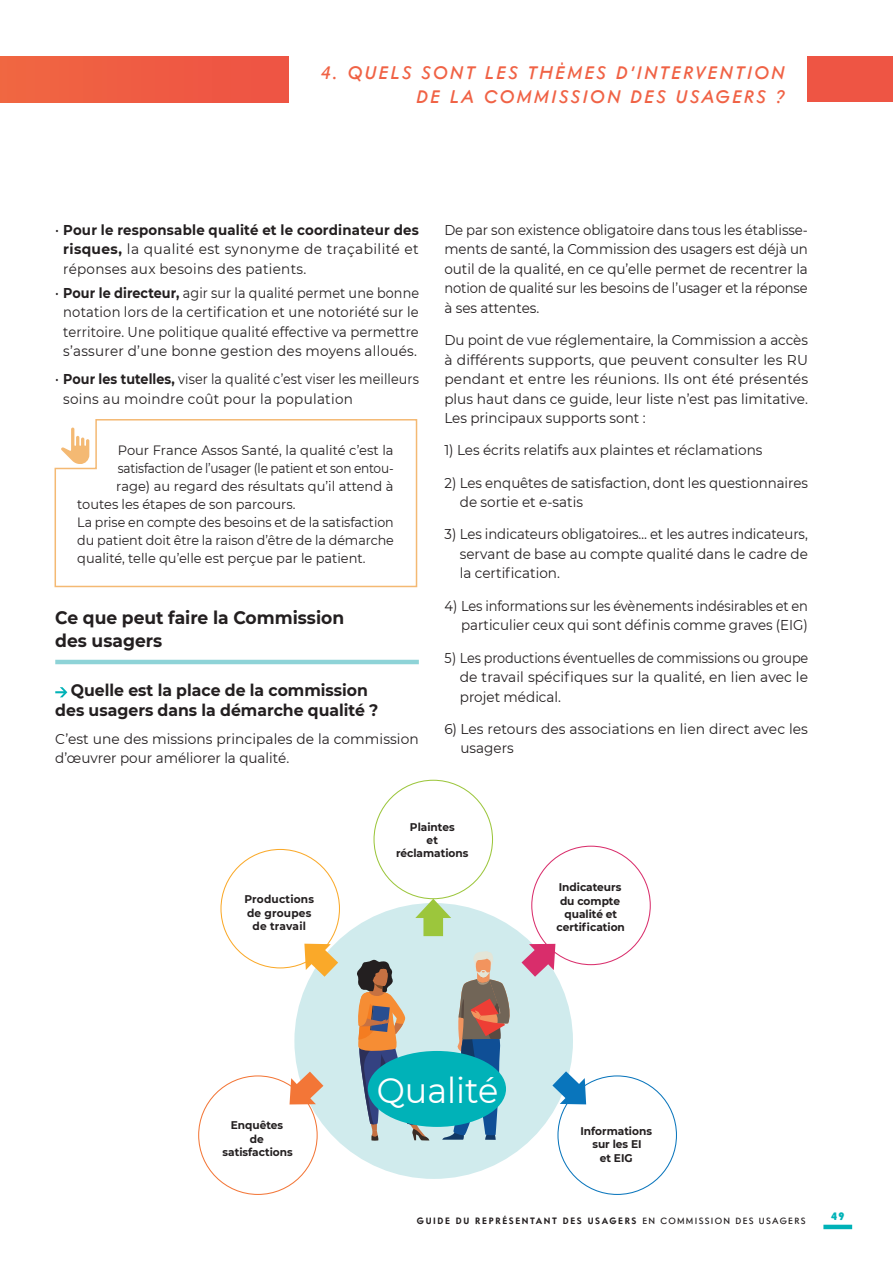
<style>
.page{position:relative;width:893px;height:1263px;background:#fff}
.page>*{position:absolute;margin:0;border:0;box-sizing:border-box;transform-origin:0 0}
.t1{font:35.25px "Montserrat";color:#fff;scale:.95 1}
.t2{font:18px/23.4px "Intervogue Soft Med Oblq";letter-spacing:.125em;color:#f06245;text-align:right}
.t3{font:700 18px/22.5px "Montserrat";color:#231f20;scale:.95 1}
.t4{font:700 16.5px/19.5px "Montserrat";color:#231f20;text-align:center;scale:.95 1}
.t5{font:14.25px/19.5px "Montserrat";color:#231f20;text-align:justify;scale:.93 1}
.t6{font:14.25px/19.5px "Montserrat";color:#231f20;text-align:center;scale:.9 1}
.t7{font:14.25px/19.5px "Montserrat";color:#231f20;text-align:justify;scale:.95 1}
.t8{font:14.25px/19.5px "Montserrat";color:#231f20;text-align:justify;scale:.94 1}
.t9{font:14.25px/19.5px "Montserrat";color:#231f20}
.t10{font:14.25px/19.5px "Montserrat";color:#231f20;text-align:right;scale:.91 1}
.t11{font:14.25px/19.5px "Montserrat";color:#231f20;scale:.89 1}
.t12{font:13.5px "Montserrat";letter-spacing:-.005em;color:#231f20}
.t13{font:13.5px "Montserrat";letter-spacing:-.005em;color:#231f20;scale:.96 1}
.t14{font:13.5px "Montserrat";letter-spacing:-.005em;color:#231f20;scale:.9 1}
.t15{font:13.5px "Montserrat";letter-spacing:-.005em;color:#231f20;scale:.93 1}
.t16{font:13.5px "Montserrat";letter-spacing:-.005em;color:#231f20;scale:.94 1}
.t17{font:700 11.1px/13.4px "Montserrat";color:#231f20;text-align:center;scale:.95 1}
.t18{font:700 11.1px/13.4px "Montserrat";letter-spacing:.02em;color:#231f20;text-align:center;scale:.95 1}
.t19{font:900 10.5px "Intervogue Soft";color:#00b2b7}
.t20{font:700 9px "Intervogue Soft";letter-spacing:.18em;color:#231f20}
.s1{font-weight:700}
.s2{font-weight:500}
</style>
<div class="page">
<hr style="left:823px;top:1225px;width:29px;height:4px;background:#00b2b7">
<div style="left:807px;top:56px;width:86px;height:46px;background:#e54"></div>
<div style="left:1px;top:56px;width:287px;height:46px;background:#ef5b43"></div>
<hr style="left:55px;top:660px;width:364px;height:4px;background:#8ed3d7">
<svg style="left:54px;top:419px;width:364px;height:169px"></svg>
<svg style="left:62px;top:428px;width:27px;height:35px"></svg>
<svg style="left:55px;top:687px;width:12px;height:10px"></svg>
<div style="left:294px;top:903px;width:279px;height:276px;background:#d0ebed;border-radius:50%"></div>
<div style="left:423px;top:910px;width:20px;height:26px;background:#9cc63c"></div>
<svg style="left:415px;top:899px;width:36px;height:19px"></svg>
<svg style="left:442px;top:924px;width:163px;height:216px"></svg>
<svg style="left:270px;top:924px;width:159px;height:217px"></svg>
<div style="left:368px;top:1051px;width:138px;height:76px;background:#00b2b8;border-radius:50%"></div>
<p class="t2" style="left:321px;top:61px;width:465px">4. QUELS SONT LES THÈMES D’INTERVENTION<br>DE LA COMMISSION DES USAGERS ?</p>
<p class="t8" style="left:63px;top:220px;width:380px;text-indent:-8px">• <span class="s1">Pour le responsable qualité et le coordinateur des risques,</span> la qualité est synonyme de traçabilité et réponses aux besoins des patients.</p>
<p class="t6" style="left:55px;top:282px;width:406px">• <span class="s1">Pour le directeur,</span> agir sur la qualité permet une bonne notation lors de la certification et une notoriété sur le territoire. Une politique qualité effective va permettre s’assurer d’une bonne gestion des moyens alloués.</p>
<p class="t11" style="left:63px;top:369px;width:401px;text-indent:-8px">• <span class="s1">Pour les tutelles,</span> viser la qualité c’est viser les meilleurs soins au moindre coût pour la population</p>
<p class="t12" style="left:118px;top:441px;width:277px">Pour France Assos Santé, la qualité c’est la</p>
<p class="t14" style="left:118px;top:459px;width:308px">satisfaction de l’usager (le patient et son entou-</p>
<p class="t12" style="left:116px;top:477px;width:279px">rage) au regard des résultats qu’il attend à</p>
<p class="t13" style="left:77px;top:495px;width:229px">toutes les étapes de son parcours.</p>
<p class="t15" style="left:77px;top:513px;width:342px">La prise en compte des besoins et de la satisfaction</p>
<p class="t16" style="left:77px;top:531px;width:338px">du patient doit être la raison d’être de la démarche</p>
<p class="t13" style="left:77px;top:549px;width:302px">qualité, telle qu’elle est perçue par le patient.</p>
<p class="t3" style="left:55px;top:606px;width:306px">Ce que peut faire la Commission des usagers</p>
<p class="t4" style="left:55px;top:680px;width:342px">Quelle est la place de la commission des usagers dans la démarche qualité ?</p>
<p class="t9" style="left:55px;top:728px;width:365px">C’est une des missions principales de la commission d’œuvrer pour améliorer la qualité.</p>
<p class="t5" style="left:444px;top:220px;width:392px">De par son existence obligatoire dans tous les établisse&shy;ments de santé, la Commission des usagers est déjà un outil de la qualité, en ce qu’elle permet de recentrer la notion de qualité sur les besoins de l’usager et la réponse à ses attentes.</p>
<p class="t7" style="left:444px;top:330px;width:384px">Du point de vue réglementaire, la Commission a accès à différents supports, que peuvent consulter les RU pendant et entre les réunions. Ils ont été présentés plus haut dans ce guide, leur liste n’est pas limitative.<br>Les principaux supports sont :</p>
<p class="t7" style="left:444px;top:440px;width:336px">1) Les écrits relatifs aux plaintes et réclamations</p>
<p class="t8" style="left:460px;top:472px;width:372px;text-indent:-16px">2) Les enquêtes de satisfaction, dont les questionnaires de sortie et e-satis</p>
<p class="t5" style="left:460px;top:524px;width:376px;text-indent:-15px">3) Les indicateurs obligatoires… et les autres indicateurs, servant de base au compte qualité dans le cadre de la certification.</p>
<p class="t10" style="left:444px;top:595px;width:401px">4) Les informations sur les évènements indésirables et en particulier ceux qui sont définis comme graves (EIG)</p>
<p class="t6" style="left:460px;top:647px;width:389px;text-align:justify;text-indent:-15px">5) Les productions éventuelles de commissions ou groupe de travail spécifiques sur la qualité, en lien avec le projet médical.</p>
<p class="t9" style="left:460px;top:718px;width:349px;text-indent:-16px">6) Les retours des associations en lien direct avec les usagers</p>
<p class="t18" style="left:244px;top:892px;width:75px">Productions de groupes de travail</p>
<p class="t17" style="left:396px;top:819px;width:78px">Plaintes<br>et réclamations</p>
<p class="t17" style="left:557px;top:880px;width:73px">Indicateurs du compte qualité et certification</p>
<p class="t17" style="left:223px;top:1118px;width:75px">Enquêtes<br>de satisfactions</p>
<h1 class="t1" style="left:377px;top:1067px;width:130px">Qualité</h1>
<p class="t17" style="left:580px;top:1124px;width:77px">Informations sur les EI<br>et EIG</p>
<p class="t20" style="left:417px;top:1215px;width:390px">GUIDE DU REPRÉSENTANT DES USAGERS <span class="s2">EN COMMISSION DES USAGERS</span></p>
<p class="t19" style="left:831px;top:1210px;width:15px">49</p>
</div>
